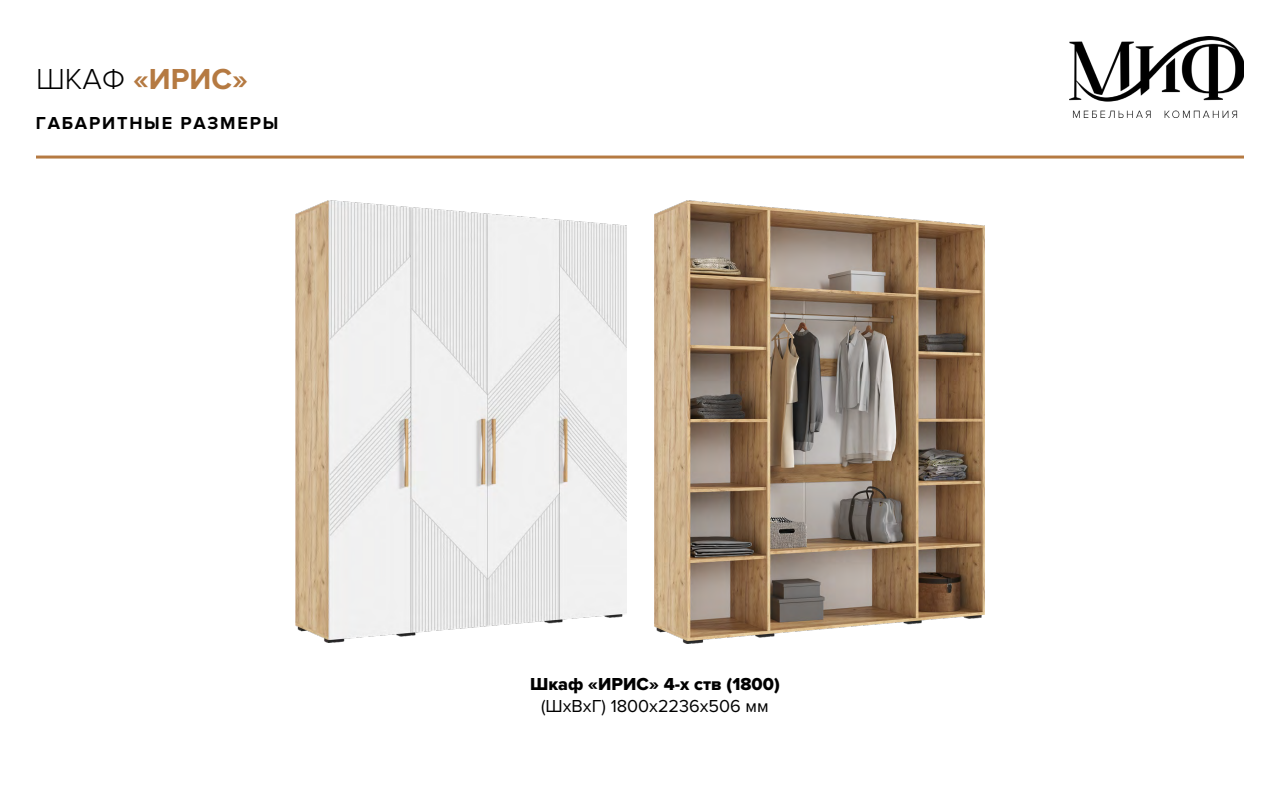
<style>
.page{position:relative;width:1280px;height:800px;background:#fff}
.page>*{position:absolute;margin:0;border:0;box-sizing:border-box;transform-origin:0 0}
.t1{font:700 30px "Proxima Nova";color:#b57a42}
.t2{font:18px "Proxima Nova Extrabld";color:#000}
.t3{font:18px "Proxima Nova";color:#000}
.t4{font:700 18px "Proxima Nova";letter-spacing:.1em;color:#000}
.s1{font-weight:300;color:#000}
</style>
<div class="page">
<img style="left:1069px;top:36px;width:175px;height:81px">
<hr style="left:36px;top:156px;width:1208px;height:3px;background:#b57a42">
<img style="left:296px;top:200px;width:330px;height:443px">
<img style="left:655px;top:200px;width:329px;height:443px">
<h1 class="t1" style="left:36px;top:61px;width:213px"><span class="s1">ШКАФ</span> «ИРИС»</h1>
<p class="t4" style="left:36px;top:112px;width:244px">ГАБАРИТНЫЕ РАЗМЕРЫ</p>
<p class="t2" style="left:530px;top:674px;width:251px">Шкаф «ИРИС» 4-х ств (1800)</p>
<p class="t3" style="left:541px;top:695px;width:229px">(ШхВхГ) 1800х2236х506 мм</p>
</div>
